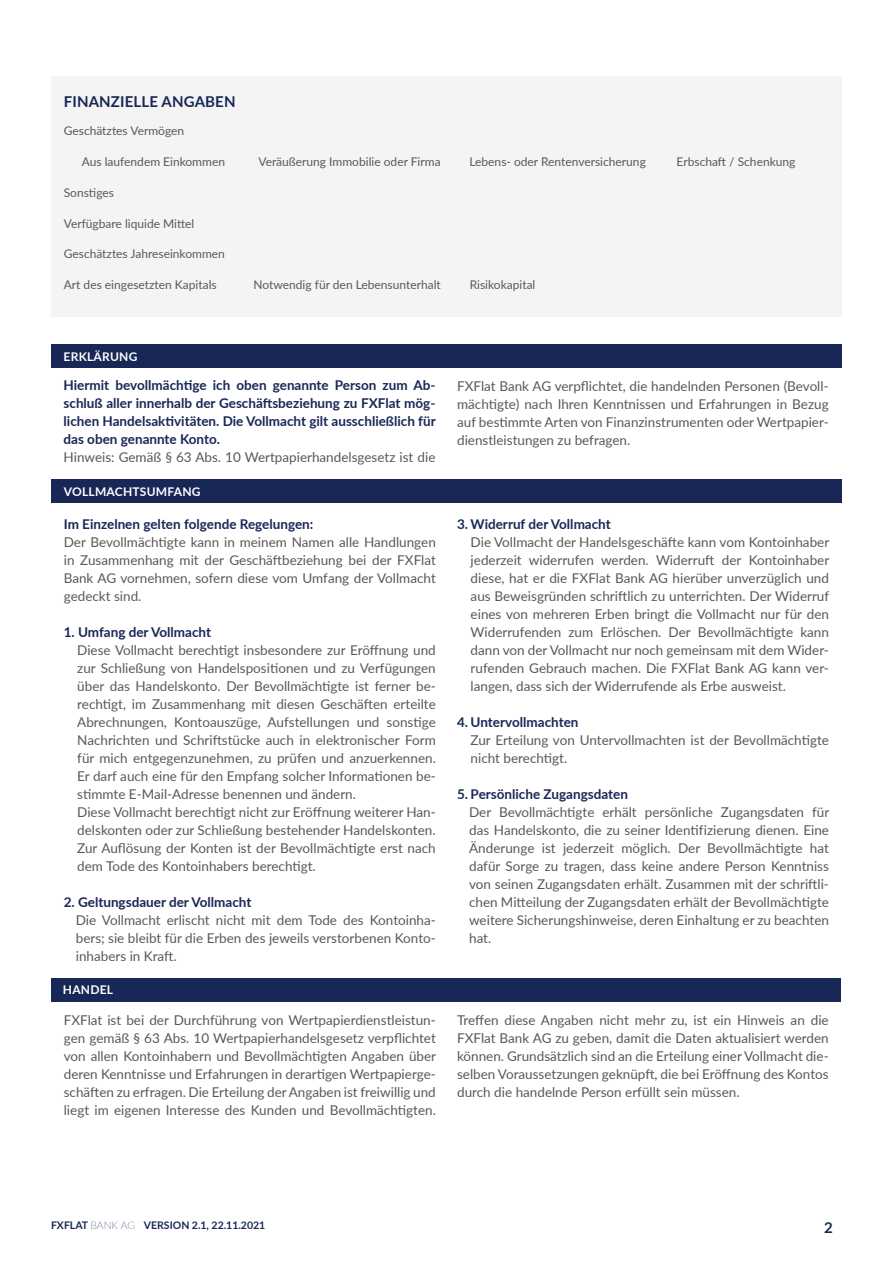
<style>
.page{position:relative;width:893px;height:1263px;background:#fff}
.page>*{position:absolute;margin:0;border:0;box-sizing:border-box;transform-origin:0 0}
.t1{font:700 15px "Lato";letter-spacing:.01em;color:#182756}
.t2{font:13.5px/18px "Lato";color:#585957;text-align:justify}
.t3{font:700 13.5px/18px "Lato";color:#182756;text-align:justify}
.t4{font:12px "Lato";color:#585957}
.t5{font:700 12px "Lato";letter-spacing:.02em;color:#fff}
.t6{font:700 10.5px "Lato";color:#182756}
.s1{font-weight:100}
</style>
<div class="page">
<div style="left:51px;top:480px;width:791px;height:23px;background:#182756"></div>
<div style="left:51px;top:978px;width:789px;height:24px;background:#182756"></div>
<div style="left:51px;top:77px;width:791px;height:240px;background:#f4f4f4"></div>
<div style="left:51px;top:344px;width:791px;height:24px;background:#182756"></div>
<p class="t1" style="left:64px;top:90px;width:173px">FINANZIELLE ANGABEN</p>
<p class="t4" style="left:64px;top:122px;width:122px">Geschätztes Vermögen</p>
<p class="t4" style="left:82px;top:153px;width:145px">Aus laufendem Einkommen</p>
<p class="t4" style="left:258px;top:153px;width:184px">Veräußerung Immobilie oder Firma</p>
<p class="t4" style="left:470px;top:153px;width:178px">Lebens- oder Rentenversicherung</p>
<p class="t4" style="left:677px;top:153px;width:120px">Erbschaft / Schenkung</p>
<p class="t4" style="left:64px;top:184px;width:52px">Sonstiges</p>
<p class="t4" style="left:64px;top:215px;width:132px">Verfügbare liquide Mittel</p>
<p class="t4" style="left:64px;top:245px;width:163px">Geschätztes Jahreseinkommen</p>
<p class="t4" style="left:64px;top:276px;width:154px">Art des eingesetzten Kapitals</p>
<p class="t4" style="left:254px;top:276px;width:189px">Notwendig für den Lebensunterhalt</p>
<p class="t4" style="left:470px;top:276px;width:67px">Risikokapital</p>
<p class="t5" style="left:64px;top:347px;width:75px">ERKLÄRUNG</p>
<p class="t3" style="left:64px;top:376px;width:374px">Hiermit bevollmächtige ich oben genannte Person zum Ab&shy;schluß aller innerhalb der Geschäftsbeziehung zu FXFlat mög&shy;lichen Handelsaktivitäten. Die Vollmacht gilt ausschließlich für das oben genannte Konto.</p>
<p class="t2" style="left:64px;top:448px;width:373px">Hinweis: Gemäß § 63 Abs. 10 Wertpapierhandelsgesetz ist die</p>
<p class="t5" style="left:64px;top:482px;width:138px">VOLLMACHTSUMFANG</p>
<p class="t3" style="left:64px;top:515px;width:251px">Im Einzelnen gelten folgende Regelungen:</p>
<p class="t2" style="left:64px;top:533px;width:374px">Der Bevollmächtigte kann in meinem Namen alle Handlungen in Zusammenhang mit der Geschäftbeziehung bei der FXFlat Bank AG vornehmen, sofern diese vom Umfang der Vollmacht gedeckt sind.</p>
<p class="t3" style="left:64px;top:623px;width:149px">1. Umfang der Vollmacht</p>
<p class="t2" style="left:77px;top:641px;width:360px;text-align:left">Diese Vollmacht berechtigt insbesondere zur Eröffnung und zur Schließung von Handelspositionen und zu Verfügungen über das Handelskonto. Der Bevollmächtigte ist ferner be&shy;rechtigt, im Zusammenhang mit diesen Geschäften erteilte Abrechnungen, Kontoauszüge, Aufstellungen und sonstige Nachrichten und Schriftstücke auch in elektronischer Form für mich entgegenzunehmen, zu prüfen und anzuerkennen.<br>Er darf auch eine für den Empfang solcher Informationen be&shy;stimmte E-Mail-Adresse benennen und ändern.<br>Diese Vollmacht berechtigt nicht zur Eröffnung weiterer Han&shy;delskonten oder zur Schließung bestehender Handelskonten.<br>Zur Auflösung der Konten ist der Bevollmächtigte erst nach dem Tode des Kontoinhabers berechtigt.</p>
<p class="t3" style="left:64px;top:892px;width:189px">2. Geltungsdauer der Vollmacht</p>
<p class="t2" style="left:76px;top:911px;width:362px">Die Vollmacht erlischt nicht mit dem Tode des Kontoinha&shy;bers; sie bleibt für die Erben des jeweils verstorbenen Konto&shy;inhabers in Kraft.</p>
<p class="t5" style="left:63px;top:980px;width:52px">HANDEL</p>
<p class="t2" style="left:64px;top:1010px;width:374px">FXFlat ist bei der Durchführung von Wertpapierdienstleistun&shy;gen gemäß § 63 Abs. 10 Wertpapierhandelsgesetz verpflichtet von allen Kontoinhabern und Bevollmächtigten Angaben über deren Kenntnisse und Erfahrungen in derartigen Wertpapierge&shy;schäften zu erfragen. Die Erteilung der Angaben ist freiwillig und liegt im eigenen Interesse des Kunden und Bevollmächtigten.</p>
<p class="t2" style="left:457px;top:377px;width:373px">FXFlat Bank AG verpflichtet, die handelnden Personen (Bevoll&shy;mächtigte) nach Ihren Kenntnissen und Erfahrungen in Bezug auf bestimmte Arten von Finanzinstrumenten oder Wertpapier&shy;dienstleistungen zu befragen.</p>
<p class="t3" style="left:457px;top:515px;width:155px">3. Widerruf der Vollmacht</p>
<p class="t2" style="left:471px;top:533px;width:360px">Die Vollmacht der Handelsgeschäfte kann vom Kontoinhaber jederzeit widerrufen werden. Widerruft der Kontoinhaber diese, hat er die FXFlat Bank AG hierüber unverzüglich und aus Beweisgründen schriftlich zu unterrichten. Der Widerruf eines von mehreren Erben bringt die Vollmacht nur für den Widerrufenden zum Erlöschen. Der Bevollmächtigte kann dann von der Vollmacht nur noch gemeinsam mit dem Wider&shy;rufenden Gebrauch machen. Die FXFlat Bank AG kann ver&shy;langen, dass sich der Widerrufende als Erbe ausweist.</p>
<p class="t3" style="left:457px;top:713px;width:123px">4. Untervollmachten</p>
<p class="t2" style="left:471px;top:731px;width:360px">Zur Erteilung von Untervollmachten ist der Bevollmächtigte nicht berechtigt.</p>
<p class="t3" style="left:457px;top:785px;width:172px">5. Persönliche Zugangsdaten</p>
<p class="t2" style="left:469px;top:803px;width:362px">Der Bevollmächtigte erhält persönliche Zugangsdaten für das Handelskonto, die zu seiner Identifizierung dienen. Eine Änderunge ist jederzeit möglich. Der Bevollmächtigte hat dafür Sorge zu tragen, dass keine andere Person Kenntniss von seinen Zugangsdaten erhält. Zusammen mit der schriftli&shy;chen Mitteilung der Zugangsdaten erhält der Bevollmächtigte weitere Sicherungshinweise, deren Einhaltung er zu beachten hat.</p>
<p class="t2" style="left:457px;top:1010px;width:373px">Treffen diese Angaben nicht mehr zu, ist ein Hinweis an die FXFlat Bank AG zu geben, damit die Daten aktualisiert werden können. Grundsätzlich sind an die Erteilung einer Vollmacht die&shy;selben Voraussetzungen geknüpft, die bei Eröffnung des Kontos durch die handelnde Person erfüllt sein müssen.</p>
<p class="t6" style="left:51px;top:1217px;width:216px">FXFLAT <span class="s1">BANK AG</span> VERSION 2.1, 22.11.2021</p>
<p class="t1" style="left:824px;top:1216px;width:10px">2</p>
</div>
